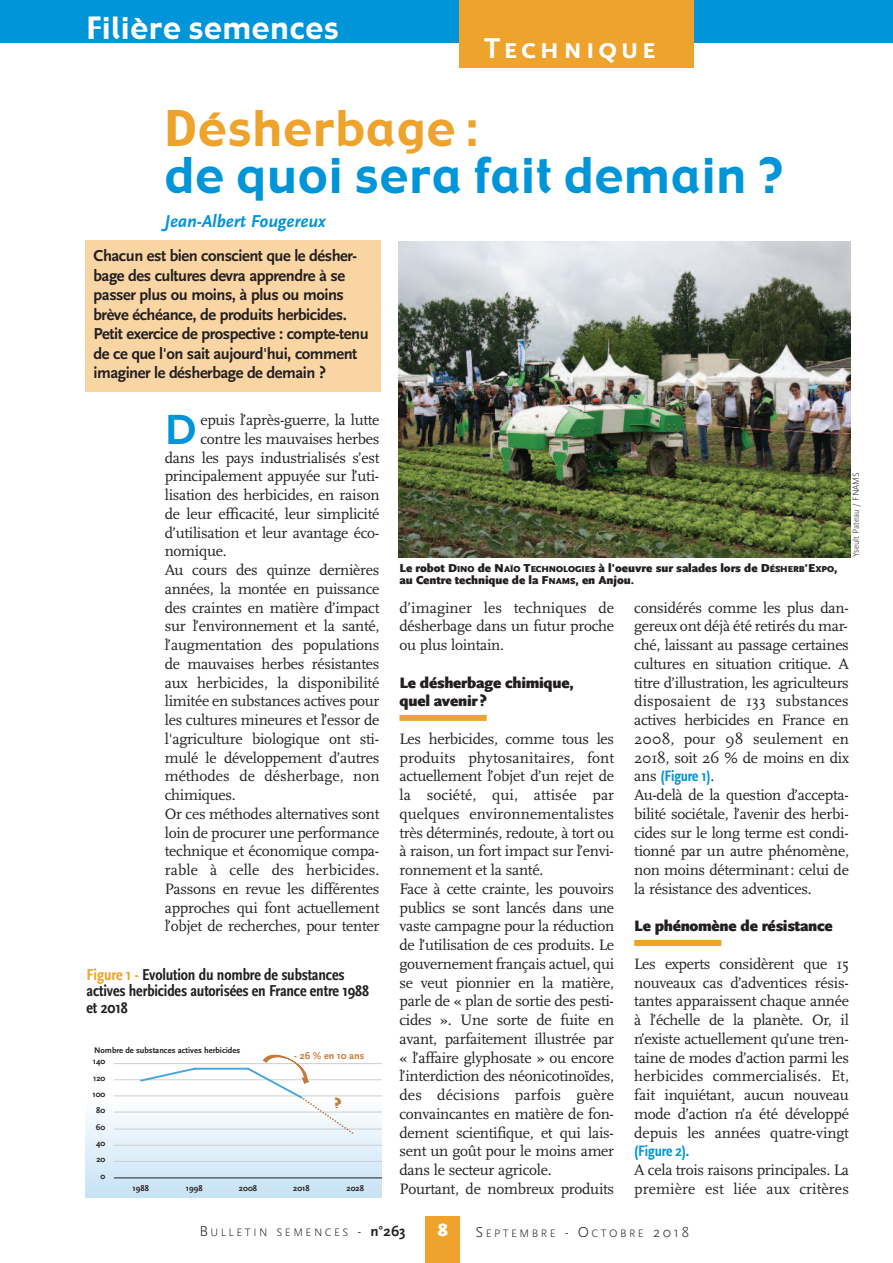
<style>
.page{position:relative;width:893px;height:1263px;background:#fff}
.page>*{position:absolute;margin:0;border:0;box-sizing:border-box;transform-origin:0 0}
.t1{font:48px "Gadget";letter-spacing:.03em;color:#0095d9}
.t2{font:48px "Gadget";letter-spacing:.03em;color:#eea32c}
.t3{font:700 44.1px "Scala Sans";color:#0095d9}
.t4{font:30px "Gadget";letter-spacing:.03em;color:#fff}
.t5{font:700 30px "Scala Sans Caps";letter-spacing:.1em;color:#fff}
.t6{font:italic 700 18px "Scala Sans";letter-spacing:-.005em;color:#0095d9}
.t7{font:900 18px "Scala Sans";color:#fff}
.t8{font:700 16.5px/19.5px "Scala Sans";letter-spacing:-.03em;color:#231f20}
.t9{font:700 condensed 16.5px/16.5px "Scala Sans";letter-spacing:-.01em;color:#231f20}
.t10{font:15.75px/18.8px "Scala";letter-spacing:-.02em;color:#231f20;text-align:justify}
.t11{font:900 15.75px/18.8px "Scala Sans";letter-spacing:-.02em;color:#231f20}
.t12{font:15.75px "Scala";letter-spacing:.005em;color:#231f20}
.t13{font:15.75px "Scala";color:#231f20}
.t14{font:700 condensed 15.75px "Scala Sans";letter-spacing:-.015em;color:#0095d9}
.t15{font:900 15.3px "Scala Sans";color:#c57734}
.t16{font:900 12px/12px "Scala Sans";letter-spacing:-.005em;color:#231f20}
.t17{font:300 11.25px "Scala Sans";letter-spacing:.22em;color:#231f20}
.t18{font:700 10.2px "Scala Sans";color:#c57734}
.t19{font:300 9px "Scala Sans";letter-spacing:-.005em;color:#231f20}
.t20{font:700 8.55px "Scala Sans";color:#231f20}
.s1{color:#eea32c}
.s2{font-size:9px}
.s3{font-family:"Scala";font-weight:400;font-stretch:normal;color:#231f20}
.s4{font-size:15px}
.s5{font-weight:700;font-size:15px}
</style>
<div class="page">
<div style="left:0;top:0;width:893px;height:43px;background:#0095d9"></div>
<div style="left:459px;top:0;width:235px;height:68px;background:#eea32c"></div>
<div style="left:425px;top:1216px;width:34px;height:47px;background:#eea32c"></div>
<div style="left:85px;top:240px;width:296px;height:151px;background:#f9d5a4"></div>
<img style="left:398px;top:241px;width:452px;height:316px">
<div style="left:399px;top:715px;width:88px;height:6px;background:#eea32c"></div>
<div style="left:634px;top:940px;width:87px;height:6px;background:#eea32c"></div>
<svg style="left:85px;top:1111px;width:296px;height:86px;background:#d8eaf6"></svg>
<hr style="left:114px;top:1161px;width:267px;height:1px;background:#cbced5">
<hr style="left:114px;top:1145px;width:267px;height:1px;background:#cbced5">
<hr style="left:114px;top:1129px;width:267px;height:1px;background:#cbced5">
<hr style="left:114px;top:1112px;width:267px;height:1px;background:#cbced5">
<hr style="left:114px;top:1096px;width:267px;height:1px;background:#cbced5">
<hr style="left:114px;top:1079px;width:267px;height:1px;background:#cbced5">
<hr style="left:114px;top:1063px;width:267px;height:1px;background:#cbced5">
<hr style="left:114px;top:1177px;width:267px;height:1px;background:#231f20">
<svg style="left:139px;top:1054px;width:216px;height:82px"></svg>
<h3 class="t4" style="left:87px;top:11px;width:253px">Filière semences</h3>
<h3 class="t5" style="left:484px;top:30px;width:174px">Technique</h3>
<h1 class="t2" style="left:165px;top:102px;width:313px">Désherbage :</h1>
<h1 class="t1" style="left:165px;top:148px;width:620px">de quoi sera fait demain ?</h1>
<p class="t6" style="left:165px;top:214px;width:162px">Jean-Albert Fougereux</p>
<p class="t8" style="left:94px;top:247px;width:277px">Chacun est bien conscient que le désher&shy;bage des cultures devra apprendre à se passer plus ou moins, à plus ou moins brève échéance, de produits herbicides.<br>Petit exercice de prospective : compte-tenu de ce que l'on sait aujourd'hui, comment imaginer le désherbage de demain ?</p>
<h2 class="t3" style="left:165px;top:412px;width:33px">D</h2>
<p class="t10" style="left:200px;top:412px;width:181px">epuis l’après-guerre, la lutte</p>
<p class="t10" style="left:200px;top:431px;width:181px">contre les mauvaises herbes</p>
<p class="t10" style="left:165px;top:449px;width:216px">dans les pays industrialisés s’est</p>
<p class="t10" style="left:165px;top:468px;width:216px">principalement appuyée sur l’uti-</p>
<p class="t10" style="left:165px;top:487px;width:216px">lisation des herbicides, en raison</p>
<p class="t10" style="left:165px;top:506px;width:216px">de leur efficacité, leur simplicité</p>
<p class="t10" style="left:165px;top:524px;width:216px">d’utilisation et leur avantage éco-</p>
<p class="t10" style="left:165px;top:543px;width:63px">nomique.</p>
<p class="t10" style="left:165px;top:562px;width:216px">Au cours des quinze dernières</p>
<p class="t10" style="left:165px;top:581px;width:216px">années, la montée en puissance</p>
<p class="t10" style="left:165px;top:599px;width:216px">des craintes en matière d’impact</p>
<p class="t10" style="left:165px;top:618px;width:216px">sur l’environnement et la santé,</p>
<p class="t10" style="left:165px;top:637px;width:216px">l’augmentation des populations</p>
<p class="t10" style="left:165px;top:656px;width:216px">de mauvaises herbes résistantes</p>
<p class="t10" style="left:165px;top:674px;width:216px">aux herbicides, la disponibilité</p>
<p class="t10" style="left:165px;top:693px;width:216px">limitée en substances actives pour</p>
<p class="t10" style="left:165px;top:712px;width:216px">les cultures mineures et l’essor de</p>
<p class="t10" style="left:165px;top:731px;width:216px">l'agriculture biologique ont sti-</p>
<p class="t10" style="left:165px;top:749px;width:216px">mulé le développement d’autres</p>
<p class="t13" style="left:165px;top:770px;width:216px">méthodes de désherbage, non</p>
<p class="t10" style="left:165px;top:787px;width:72px">chimiques.</p>
<p class="t10" style="left:165px;top:806px;width:216px">Or ces méthodes alternatives sont</p>
<p class="t10" style="left:165px;top:824px;width:216px">loin de procurer une performance</p>
<p class="t10" style="left:165px;top:843px;width:216px">technique et économique compa-</p>
<p class="t12" style="left:165px;top:863px;width:216px">rable à celle des herbicides.</p>
<p class="t10" style="left:165px;top:881px;width:216px">Passons en revue les différentes</p>
<p class="t10" style="left:165px;top:899px;width:216px">approches qui font actuellement</p>
<p class="t10" style="left:165px;top:918px;width:216px">l’objet de recherches, pour tenter</p>
<p class="t9" style="left:87px;top:965px;width:284px"><span class="s1">Figure 1 -</span> Evolution du nombre de substances actives herbicides autorisées en France entre 1988 et 2018</p>
<p class="t20" style="left:94px;top:1046px;width:148px">Nombre de substances actives herbicides</p>
<p class="t20" style="left:93px;top:1058px;width:14px">140</p>
<p class="t20" style="left:93px;top:1074px;width:14px">120</p>
<p class="t20" style="left:92px;top:1091px;width:15px">100</p>
<p class="t20" style="left:96px;top:1107px;width:11px">80</p>
<p class="t20" style="left:96px;top:1123px;width:11px">60</p>
<p class="t20" style="left:96px;top:1140px;width:11px">40</p>
<p class="t20" style="left:96px;top:1156px;width:11px">20</p>
<p class="t20" style="left:101px;top:1172px;width:6px">0</p>
<p class="t18" style="left:294px;top:1051px;width:71px">- 26 % en 10 ans</p>
<p class="t15" style="left:334px;top:1095px;width:9px">?</p>
<p class="t20" style="left:132px;top:1184px;width:18px">1988</p>
<p class="t20" style="left:186px;top:1184px;width:18px">1998</p>
<p class="t20" style="left:239px;top:1184px;width:20px">2008</p>
<p class="t20" style="left:293px;top:1184px;width:18px">2018</p>
<p class="t20" style="left:347px;top:1184px;width:19px">2028</p>
<p class="t16" style="left:399px;top:562px;width:439px">Le robot D<span class="s2">INO</span> de N<span class="s2">AÏO</span> T<span class="s2">ECHNOLOGIES</span> à l'oeuvre sur salades lors de D<span class="s2">ÉSHERB</span>'E<span class="s2">XPO</span>, au Centre technique de la F<span class="s2">NAMS</span>, en Anjou.</p>
<p class="t19" style="left:850px;top:557px;width:86px;rotate:-90deg">Yseult Pateau / FNAMS</p>
<p class="t10" style="left:399px;top:599px;width:216px">d’imaginer les techniques de désherbage dans un futur proche ou plus lointain.</p>
<p class="t11" style="left:399px;top:673px;width:176px">Le désherbage chimique, quel avenir ?</p>
<p class="t10" style="left:399px;top:731px;width:216px;text-align:left">Les herbicides, comme tous les produits phytosanitaires, font actuellement l’objet d’un rejet de la société, qui, attisée par quelques environnementalistes très déterminés, redoute, à tort ou à raison, un fort impact sur l’envi&shy;ronnement et la santé.<br>Face à cette crainte, les pouvoirs publics se sont lancés dans une vaste campagne pour la réduction de l’utilisation de ces produits. Le gouvernement français actuel, qui se veut pionnier en la matière, parle de « plan de sortie des pesti&shy;cides ». Une sorte de fuite en avant, parfaitement illustrée par « l’affaire glyphosate » ou encore l’interdiction des néonicotinoïdes, des décisions parfois guère convaincantes en matière de fon&shy;dement scientifique, et qui lais&shy;sent un goût pour le moins amer dans le secteur agricole.<br>Pourtant, de nombreux produits</p>
<p class="t10" style="left:634px;top:599px;width:216px">considérés comme les plus dan&shy;gereux ont déjà été retirés du mar&shy;ché, laissant au passage certaines cultures en situation critique. A titre d’illustration, les agriculteurs disposaient de 133 substances actives herbicides en France en 2008, pour 98 seulement en 2018, soit 26 % de moins en dix</p>
<p class="t14" style="left:634px;top:767px;width:82px"><span class="s3">ans</span> (Figure 1)<span class="s3">.</span></p>
<p class="t10" style="left:634px;top:787px;width:216px">Au-delà de la question d’accepta&shy;bilité sociétale, l’avenir des herbi&shy;cides sur le long terme est condi&shy;tionné par un autre phénomène, non moins déterminant: celui de la résistance des adventices.</p>
<p class="t11" style="left:634px;top:916px;width:200px">Le phénomène de résistance</p>
<p class="t10" style="left:634px;top:956px;width:216px">Les experts considèrent que 15 nouveaux cas d’adventices résis&shy;tantes apparaissent chaque année à l’échelle de la planète. Or, il n’existe actuellement qu’une tren&shy;taine de modes d’action parmi les herbicides commercialisés. Et, fait inquiétant, aucun nouveau mode d’action n’a été développé depuis les années quatre-vingt</p>
<p class="t14" style="left:634px;top:1142px;width:56px">(Figure 2).</p>
<p class="t10" style="left:634px;top:1162px;width:216px">A cela trois raisons principales. La première est liée aux critères</p>
<p class="t17" style="left:199px;top:1225px;width:208px"><span class="s4">B</span>ULLETIN SEMENCES <span class="s4">-</span> <span class="s5">n°263</span></p>
<p class="t7" style="left:438px;top:1220px;width:12px">8</p>
<p class="t17" style="left:475px;top:1227px;width:215px"><span class="s4">S</span>EPTEMBRE <span class="s4">- O</span>CTOBRE <span class="s4">2018</span></p>
</div>
